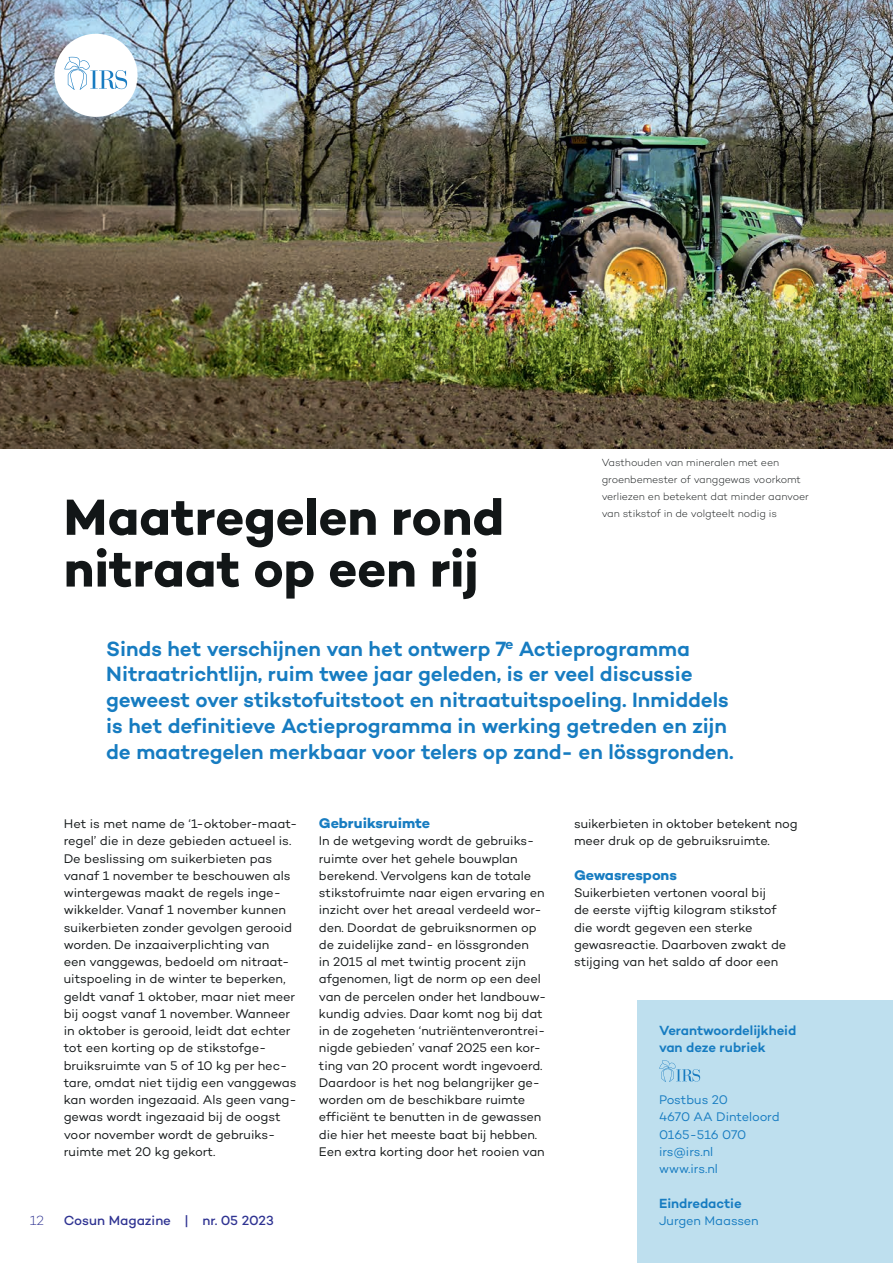
<style>
.page{position:relative;width:893px;height:1263px;background:#fff}
.page>*{position:absolute;margin:0;border:0;box-sizing:border-box;transform-origin:0 0}
.t1{font:700 51.75px/51.8px "Campton";color:#121617}
.t2{font:600 21px/25.8px "Campton";letter-spacing:-.005em;color:#177cc1}
.t3{font:700 14.25px "Campton";letter-spacing:-.005em;color:#177cc1}
.t4{font:600 13.5px/17.2px "Campton";letter-spacing:-.005em;color:#177cc1}
.t5{font:500 13.5px "Campton";color:#2f3392}
.t6{font:300 13.5px "Campton";color:#2f3392}
.t7{font:12.75px/17.2px "Campton";letter-spacing:-.005em;color:#121617}
.t8{font:12.75px/17.2px "Campton";letter-spacing:-.005em;color:#177cc1}
.t9{font:300 10.5px/17.2px "Campton";letter-spacing:-.01em;color:#121617}
</style>
<div class="page">
<img style="left:0;top:0;width:893px;height:448px">
<div style="left:54px;top:34px;width:84px;height:83px;background:#fff;border-radius:50%"></div>
<svg style="left:64px;top:57px;width:63px;height:33px"></svg>
<div style="left:638px;top:1001px;width:255px;height:262px;background:#bedfee"></div>
<svg style="left:659px;top:1060px;width:41px;height:22px"></svg>
<h1 class="t1" style="left:64px;top:490px;width:442px">Maatregelen rond nitraat op een rij</h1>
<p class="t9" style="left:602px;top:453px;width:209px">Vasthouden van mineralen met een groenbemester of vanggewas voorkomt verliezen en betekent dat minder aanvoer van stikstof in de volgteelt nodig is</p>
<p class="t2" style="left:106px;top:635px;width:629px">Sinds het verschijnen van het ontwerp 7<sup>e</sup> Actieprogramma Nitraatrichtlijn, ruim twee jaar geleden, is er veel discussie geweest over stikstofuitstoot en nitraatuitspoeling. Inmiddels is het definitieve Actieprogramma in werking getreden en zijn de maatregelen merkbaar voor telers op zand- en lössgronden.</p>
<p class="t7" style="left:64px;top:815px;width:235px">Het is met name de ‘1-oktober-maat&shy;regel’ die in deze gebieden actueel is.<br>De beslissing om suikerbieten pas vanaf 1 november te beschouwen als wintergewas maakt de regels inge&shy;wikkelder. Vanaf 1 november kunnen suikerbieten zonder gevolgen gerooid worden. De inzaaiverplichting van<br>een vanggewas, bedoeld om nitraat&shy;uitspoeling in de winter te beperken, geldt vanaf 1 oktober, maar niet meer bij oogst vanaf 1 november. Wanneer in oktober is gerooid, leidt dat echter tot een korting op de stikstofge&shy;bruiksruimte van 5 of 10 kg per hec&shy;tare, omdat niet tijdig een vanggewas kan worden ingezaaid. Als geen vang&shy;gewas wordt ingezaaid bij de oogst voor november wordt de gebruiks&shy;ruimte met 20 kg gekort.</p>
<p class="t3" style="left:319px;top:814px;width:113px">Gebruiksruimte</p>
<p class="t7" style="left:319px;top:832px;width:229px">In de wetgeving wordt de gebruiks&shy;ruimte over het gehele bouwplan berekend. Vervolgens kan de totale stikstofruimte naar eigen ervaring en inzicht over het areaal verdeeld wor&shy;den. Doordat de gebruiksnormen op de zuidelijke zand- en lössgronden<br>in 2015 al met twintig procent zijn afgenomen, ligt de norm op een deel van de percelen onder het landbouw&shy;kundig advies. Daar komt nog bij dat in de zogeheten ‘nutriëntenverontrei&shy;nigde gebieden’ vanaf 2025 een kor&shy;ting van 20 procent wordt ingevoerd.<br>Daardoor is het nog belangrijker ge&shy;worden om de beschikbare ruimte efficiënt te benutten in de gewassen die hier het meeste baat bij hebben.<br>Een extra korting door het rooien van</p>
<p class="t7" style="left:574px;top:815px;width:225px">suikerbieten in oktober betekent nog meer druk op de gebruiksruimte.</p>
<p class="t3" style="left:574px;top:866px;width:104px">Gewasrespons</p>
<p class="t7" style="left:574px;top:884px;width:214px">Suikerbieten vertonen vooral bij<br>de eerste vijftig kilogram stikstof die wordt gegeven een sterke gewasreactie. Daarboven zwakt de stijging van het saldo af door een</p>
<p class="t4" style="left:659px;top:1021px;width:139px">Verantwoordelijkheid van deze -rubriek</p>
<p class="t8" style="left:659px;top:1091px;width:122px">Postbus 20<br>4670 AA Dinteloord<br>0165-516 070 irs@irs.nl<br>www.irs.nl</p>
<p class="t4" style="left:659px;top:1194px;width:84px">Eindredactie</p>
<p class="t6" style="left:30px;top:1212px;width:16px">12</p>
<p class="t5" style="left:64px;top:1212px;width:211px">Cosun Magazine | nr. 05 2023</p>
<p class="t8" style="left:659px;top:1212px;width:101px">Jurgen Maassen</p>
</div>
